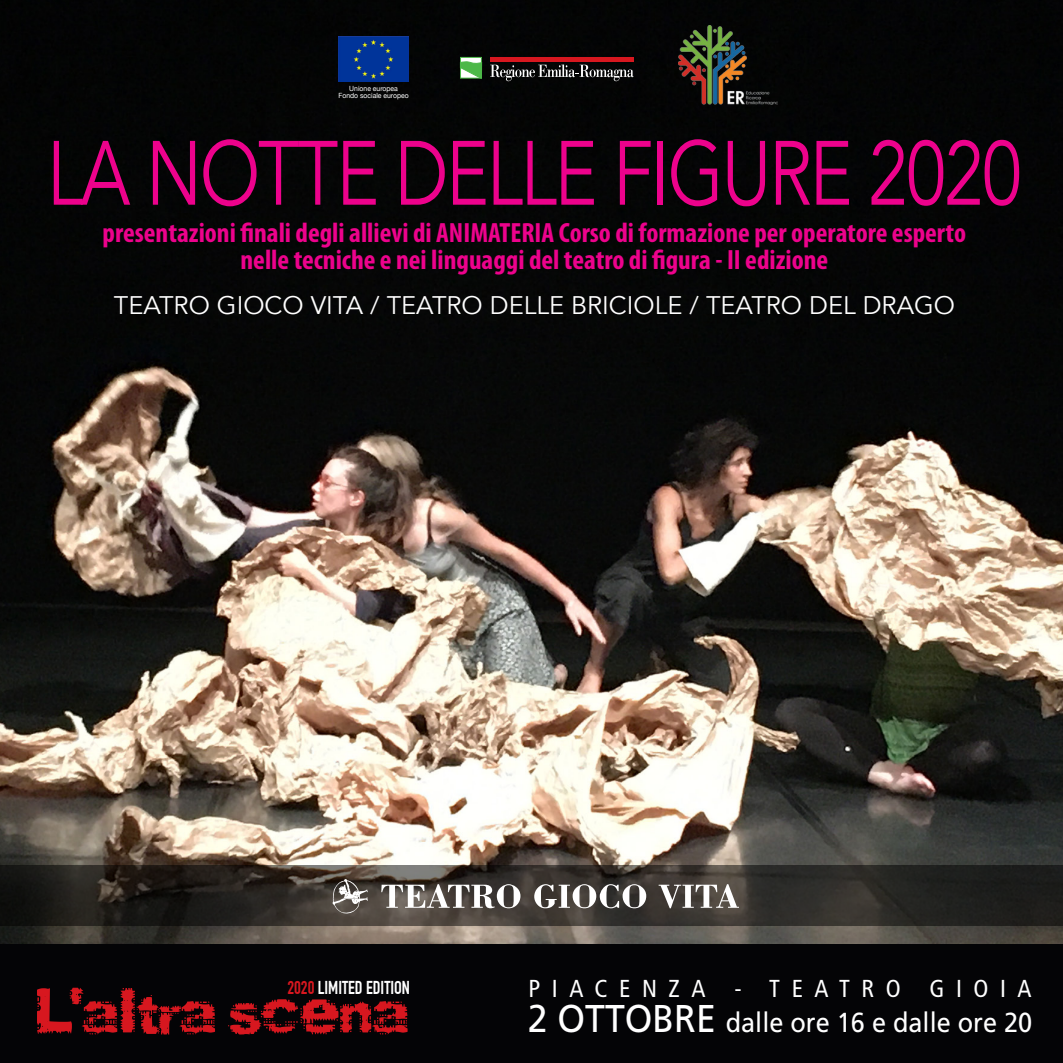
<style>
.page{position:relative;width:1063px;height:1063px;background:#040406}
.page>*{position:absolute;margin:0;border:0;box-sizing:border-box;transform-origin:0 0}
.t1{font:90.25px "Avenir";letter-spacing:-.03em;color:#ed028c;scale:.8 1}
.t2{font:50.5px "Prefix";letter-spacing:-.08em;color:#d7171f}
.t3{font:700 condensed 28px "Myriad Pro";color:#ed028c}
.t4{font:27.5px "Frutiger LT Std";color:#fff;scale:.92 1}
.t5{font:25.5px "Avenir";color:#fff}
.t6{font:condensed 24.5px "Frutiger LT Std";letter-spacing:.47em;color:#fff}
.t7{font:700 18.25px "DIN Condensed";color:#fff}
.t8{font:7.25px "Helvetica Neue";color:#fff;scale:.96 1}
.s1{color:#d7171f}
.s2{font-size:38.75px}
</style>
<div class="page">
<img style="left:0;top:25px;width:1063px;height:919px">
<svg style="left:0;top:866px;width:1063px;height:60px;background:#2f2b27"></svg>
<hr style="left:490px;top:58px;width:143px;height:4px;background:#d7171f">
<svg style="left:490px;top:64px;width:144px;height:17px"></svg>
<div style="left:461px;top:57px;width:20px;height:21px;background:#fff"></div>
<div style="left:460px;top:57px;width:22px;height:22px;border:1px solid #4cb848"></div>
<svg style="left:460px;top:62px;width:22px;height:16px"></svg>
<img style="left:339px;top:36px;width:69px;height:46px">
<img style="left:679px;top:26px;width:98px;height:78px">
<svg style="left:332px;top:879px;width:36px;height:35px"></svg>
<svg style="left:381px;top:884px;width:139px;height:24px;background:#908c88"></svg>
<svg style="left:534px;top:884px;width:112px;height:24px;background:#827f7c"></svg>
<svg style="left:659px;top:884px;width:80px;height:24px;background:#88837f"></svg>
<p class="t8" style="left:349px;top:83px;width:52px">Unione europea</p>
<p class="t8" style="left:339px;top:90px;width:75px">Fondo sociale europeo</p>
<p class="t1" style="left:47px;top:120px;width:1220px">LA NOTTE DELLE FIGURE 2020</p>
<p class="t3" style="left:103px;top:215px;width:865px">presentazioni finali degli allievi di ANIMATERIA Corso di formazione per operatore esperto</p>
<p class="t3" style="left:241px;top:243px;width:589px">nelle tecniche e nei linguaggi del teatro di figura - II edizione</p>
<p class="t5" style="left:114px;top:290px;width:843px">TEATRO GIOCO VITA / TEATRO DELLE BRICIOLE / TEATRO DEL DRAGO</p>
<p class="t7" style="left:287px;top:977px;width:124px"><span class="s1">2020</span> LIMITED EDITION</p>
<p class="t6" style="left:529px;top:974px;width:505px">PIACENZA - TEATRO GIOIA</p>
<p class="t4" style="left:528px;top:1007px;width:550px"><span class="s2">2 OTTOBRE</span> dalle ore 16 e dalle ore 20</p>
<p class="t2" style="left:34px;top:986px;width:376px">L’altra scena</p>
</div>
